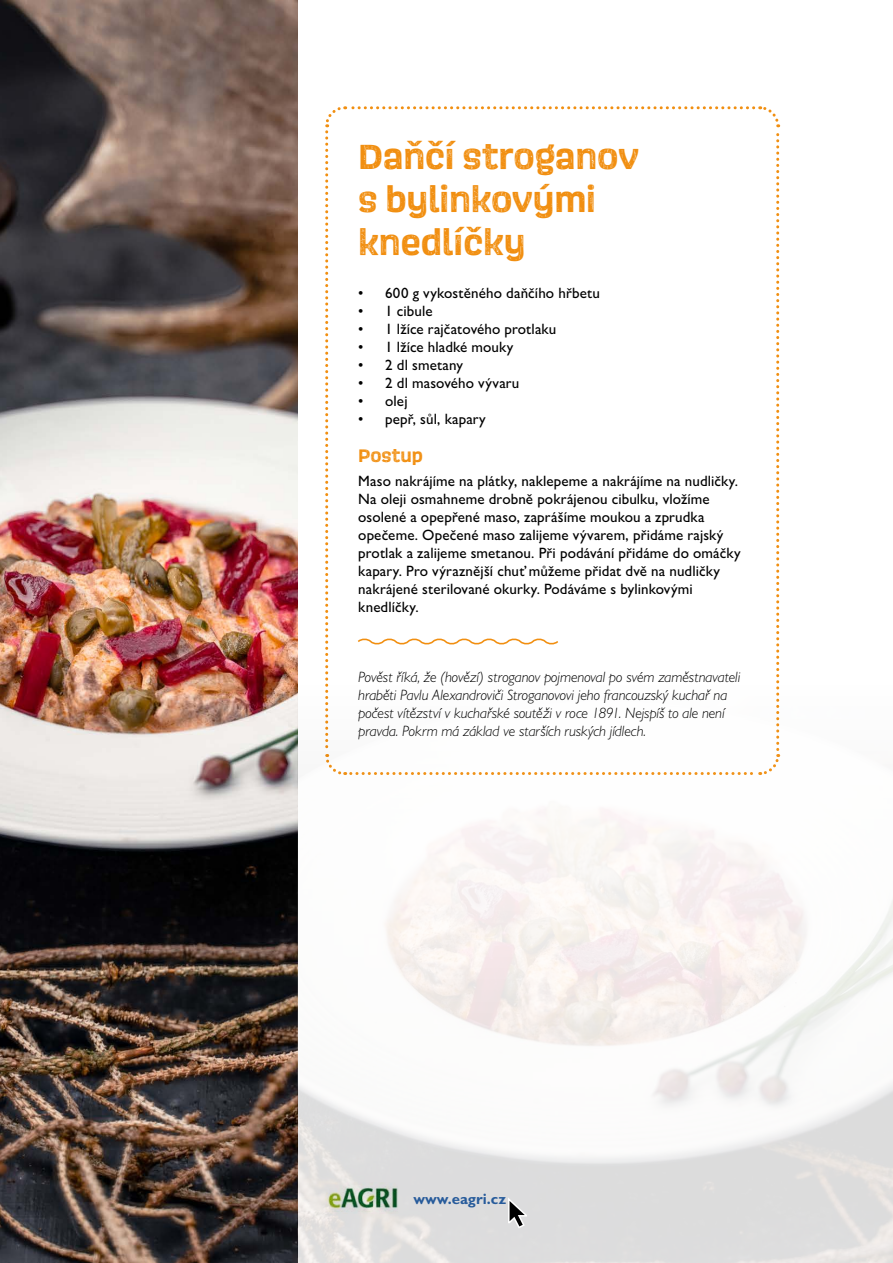
<style>
.page{position:relative;width:893px;height:1263px;background:#fff}
.page>*{position:absolute;margin:0;border:0;box-sizing:border-box;transform-origin:0 0}
.t1{font:700 36px/43.2px "Scarlet Wood";letter-spacing:-.005em;color:#f18f11}
.t2{font:700 18.75px "Scarlet Wood";color:#f18f11}
.t3{font:500 15px/18px "Gill Sans MT Pro";letter-spacing:.01em;color:#000}
.t4{font:italic 300 15px/18px "Gill Sans MT Pro";letter-spacing:-.005em;color:#000}
.t5{font:700 15px "Gill Sans MT Pro";color:#275b9b}
</style>
<div class="page">
<img style="left:0;top:0;width:298px;height:1263px">
<svg style="left:325px;top:106px;width:456px;height:518px"></svg>
<img style="left:298px;top:624px;width:595px;height:639px">
<svg style="left:508px;top:1197px;width:19px;height:31px"></svg>
<img style="left:326px;top:1182px;width:76px;height:32px">
<h1 class="t1" style="left:358px;top:134px;width:282px">Daňčí stroganov s bylinkovými knedlíčky</h1>
<p class="t3" style="left:358px;top:284px;width:243px">• 600 g vykostěného daňčího hřbetu</p>
<p class="t3" style="left:358px;top:302px;width:76px">• 1 cibule</p>
<p class="t3" style="left:358px;top:320px;width:200px">• 1 lžíce rajčatového protlaku</p>
<p class="t3" style="left:358px;top:338px;width:157px">• 1 lžíce hladké mouky</p>
<p class="t3" style="left:358px;top:356px;width:106px">• 2 dl smetany</p>
<p class="t3" style="left:358px;top:374px;width:163px">• 2 dl masového vývaru</p>
<p class="t3" style="left:358px;top:392px;width:51px">• olej</p>
<p class="t3" style="left:358px;top:410px;width:129px">• pepř, sůl, kapary</p>
<p class="t2" style="left:358px;top:443px;width:66px">Postup</p>
<p class="t3" style="left:358px;top:472px;width:384px">Maso nakrájíme na plátky, naklepeme a nakrájíme na nudličky.<br>Na oleji osmahneme drobně pokrájenou cibulku, vložíme osolené a opepřené maso, zaprášíme moukou a zprudka opečeme. Opečené maso zalijeme vývarem, přidáme rajský protlak a zalijeme smetanou. Při podávání přidáme do omáčky kapary. Pro výraznější chuť můžeme přidat dvě na nudličky nakrájené sterilované okurky. Podáváme s bylinkovými knedlíčky.</p>
<p class="t4" style="left:358px;top:668px;width:384px">Pověst říká, že (hovězí) stroganov pojmenoval po svém zaměstnavateli hraběti Pavlu Alexandroviči Stroganovovi jeho francouzský kuchař na počest vítězství v kuchařské soutěži v roce 1891. Nejspíš to ale není pravda. Pokrm má základ ve starších ruských jídlech.</p>
<p class="t5" style="left:413px;top:1190px;width:94px">www.eagri.cz</p>
</div>
